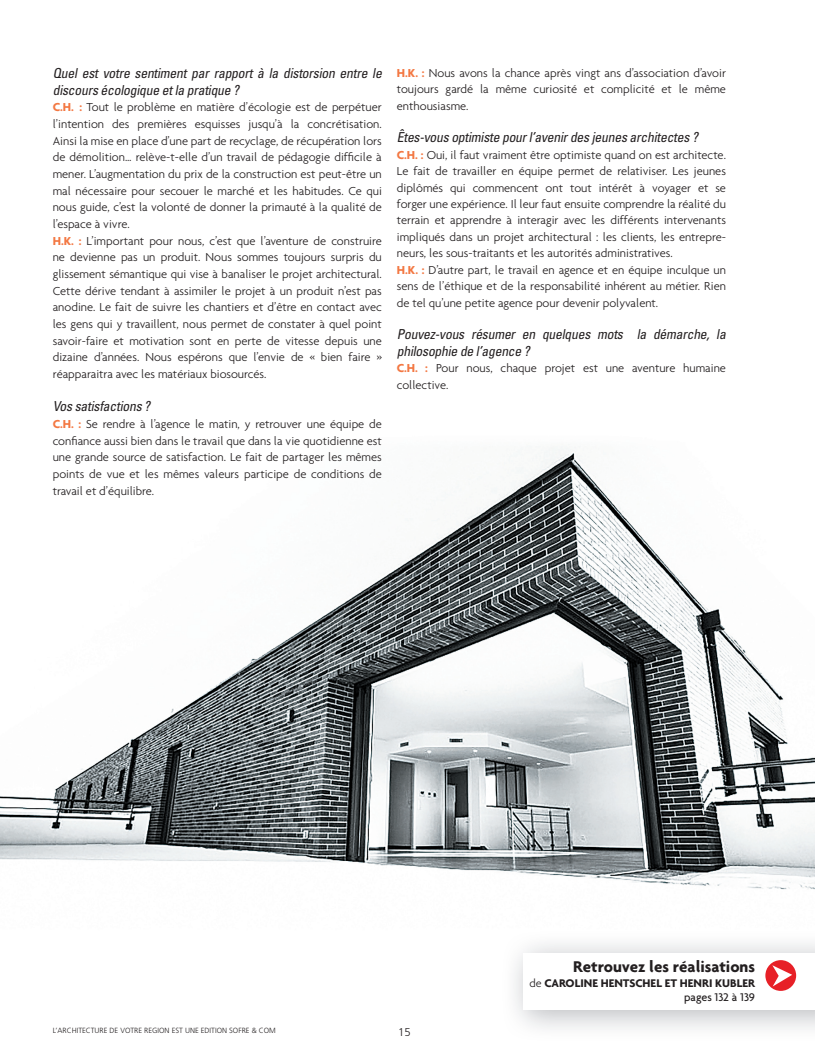
<style>
.page{position:relative;width:815px;height:1063px;background:#fff}
.page>*{position:absolute;margin:0;border:0;box-sizing:border-box;transform-origin:0 0}
.t1{font:700 16.75px "Agenda";color:#231f20}
.t2{font:italic condensed 13.75px/16.6px "Univers";color:#231f20}
.t3{font:300 12.5px/16.6px "Agenda";color:#231f20}
.t4{font:700 12px/14.4px "Agenda";color:#231f20;text-align:right}
.t5{font:300 11.25px "Frutiger";color:#231f20}
.t6{font:300 7.5px "Frutiger";color:#231f20}
.s1{font-weight:700;color:#f37843}
.s2{font-weight:300}
.s3{font-weight:500}
</style>
<div class="page">
<img style="left:0;top:447px;width:815px;height:443px">
<div style="left:523px;top:953px;width:292px;height:57px;background:#fff"></div>
<div style="left:765px;top:960px;width:31px;height:31px;background:#e72027;border-radius:50%"></div>
<svg style="left:772px;top:965px;width:20px;height:21px"></svg>
<p class="t2" style="left:53px;top:65px;width:334px">Quel est votre sentiment par rapport à la distorsion entre le discoursécologique etla pratique ?</p>
<p class="t3" style="left:53px;top:99px;width:331px"><span class="s1">C.H. :</span> Tout le problème en matière d’écologie est de perpétuer l’intention des premières esquisses jusqu’à la concrétisation.<br>Ainsi la mise en place d’une part de recyclage, de récupération lors de démolition… relève-t-elle d’un travail de pédagogie difficile à mener. L’augmentation du prix de la construction est peut-être un mal nécessaire pour secouer le marché et les habitudes. Ce qui nous guide, c’est la volonté de donner la primauté à la qualité de l’espace à vivre.<br><span class="s1">H.K. :</span> L’important pour nous, c’est que l’aventure de construire ne devienne pas un produit. Nous sommes toujours surpris du glissement sémantique qui vise à banaliser le projet architectural.<br>Cette dérive tendant à assimiler le projet à un produit n’est pas anodine. Le fait de suivre les chantiers et d’être en contact avec les gens qui y travaillent, nous permet de constater à quel point savoir-faire et motivation sont en perte de vitesse depuis une dizaine d’années. Nous espérons que l’envie de « bien faire » réapparaitra avec les matériaux biosourcés.</p>
<p class="t2" style="left:53px;top:398px;width:102px">Vossatisfactions?</p>
<p class="t3" style="left:53px;top:416px;width:331px;text-align:justify"><span class="s1">C.H. :</span> Se rendre à l’agence le matin, y retrouver une équipe de confiance aussi bien dans le travail que dans la vie quotidienne est une grande source de satisfaction. Le fait de partager les mêmes points de vue et les mêmes valeurs participe de conditions de travail et d’équilibre.</p>
<p class="t3" style="left:397px;top:64px;width:331px;text-align:justify"><span class="s1">H.K. :</span> Nous avons la chance après vingt ans d’association d’avoir toujours gardé la même curiosité et complicité et le même enthousiasme.</p>
<p class="t2" style="left:397px;top:129px;width:306px">Êtes-vousoptimiste pourl’avenirdesjeunesarchitectes?</p>
<p class="t3" style="left:397px;top:146px;width:331px"><span class="s1">C.H. :</span> Oui, il faut vraiment être optimiste quand on est architecte.<br>Le fait de travailler en équipe permet de relativiser. Les jeunes diplômés qui commencent ont tout intérêt à voyager et se forger une expérience. Il leur faut ensuite comprendre la réalité du terrain et apprendre à interagir avec les différents intervenants impliqués dans un projet architectural : les clients, les entrepre&shy;neurs, les sous-traitants et les autorités administratives.<br><span class="s1">H.K. :</span> D’autre part, le travail en agence et en équipe inculque un sens de l’éthique et de la responsabilité inhérent au métier. Rien de tel qu’une petite agence pour devenir polyvalent.</p>
<p class="t2" style="left:397px;top:326px;width:334px">Pouvez-vous résumer en quelques mots la démarche, la philosophie de l’agence ?</p>
<p class="t3" style="left:397px;top:360px;width:331px"><span class="s1">C.H. :</span> Pour nous, chaque projet est une aventure humaine collective.</p>
<h1 class="t1" style="left:573px;top:957px;width:183px">Retrouvez les réalisations</h1>
<p class="t4" style="left:529px;top:975px;width:227px"><span class="s2">de</span> CAROLINE HENTSCHEL ET HENRI KUBLER <span class="s3">pages 132 à 139</span></p>
<p class="t6" style="left:53px;top:1026px;width:225px">L’ARCHITECTURE DE VOTRE REGION EST UNE EDITION SOFRE &amp; COM</p>
<p class="t5" style="left:398px;top:1026px;width:14px">15</p>
</div>
